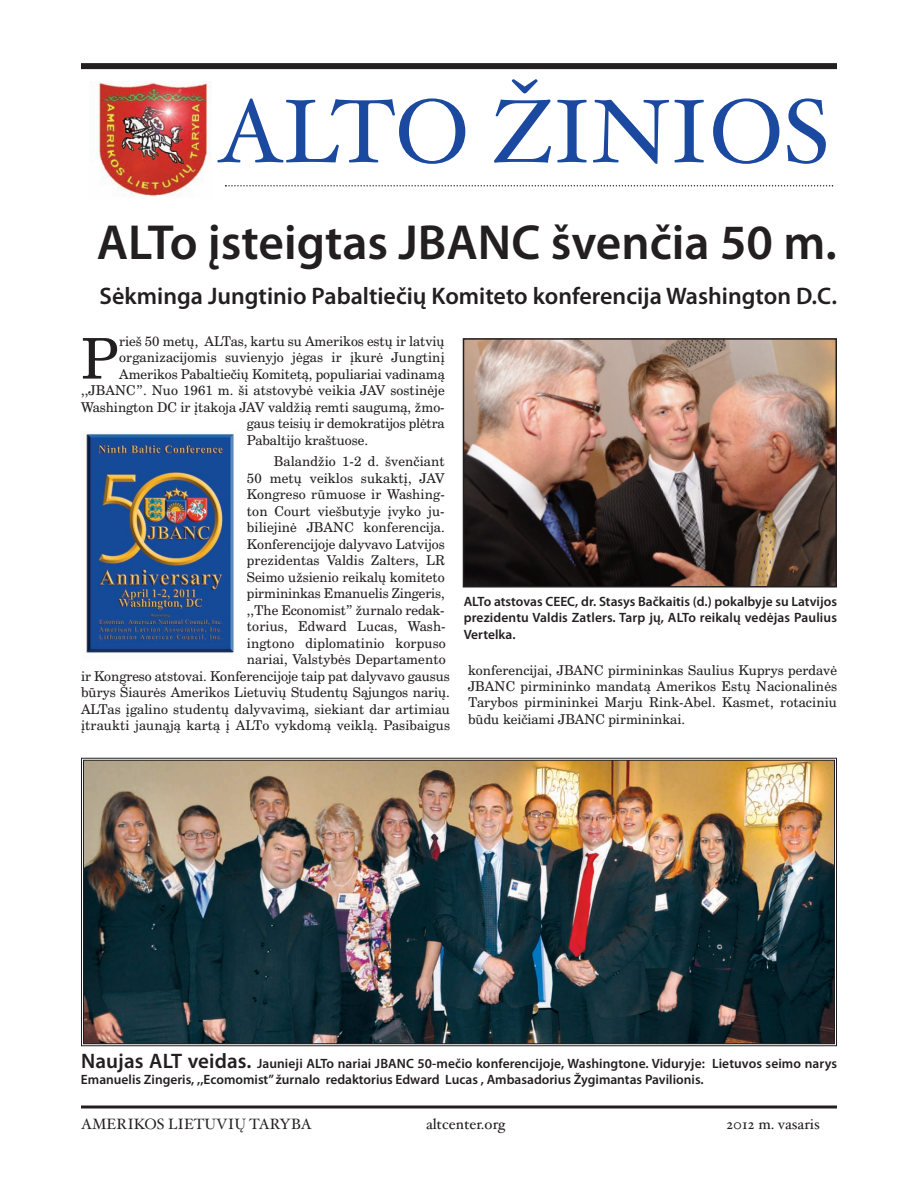
<style>
.page{position:relative;width:918px;height:1188px;background:#fff}
.page>*{position:absolute;margin:0;border:0;box-sizing:border-box;transform-origin:0 0}
.t1{font:90px "Hoefler Text";color:#1a499f}
.t2{font:56.1px "Century Schoolbook CE";color:#231f20}
.t3{font:600 49.5px "Myriad Pro";color:#231f20}
.t4{font:600 24px "Myriad Pro";color:#231f20}
.t5{font:15px "Hoefler Text";color:#231f20}
.t6{font:13.5px/16.5px "Century Schoolbook CE";color:#231f20;text-align:justify}
.t7{font:600 13.5px/16.5px "Myriad Pro";color:#231f20}
.s1{font-size:21px}
</style>
<div class="page">
<img style="left:98px;top:82px;width:112px;height:115px">
<img style="left:85px;top:762px;width:748px;height:280px">
<div style="left:81px;top:63px;width:756px;height:6px;background:#231f20"></div>
<svg style="left:225px;top:185px;width:608px;height:2px"></svg>
<hr style="left:81px;top:1106px;width:756px;height:2px;background:#231f20">
<img style="left:86px;top:433px;width:148px;height:221px">
<img style="left:466px;top:341px;width:368px;height:244px">
<div style="left:463px;top:338px;width:374px;height:250px;border:2px solid #231f20"></div>
<h1 class="t1" style="left:218px;top:78px;width:613px">ALTO ŽINIOS</h1>
<h3 class="t3" style="left:97px;top:224px;width:742px">ALTo įsteigtas JBANC švenčia 50 m.</h3>
<h3 class="t4" style="left:99px;top:287px;width:739px">Sėkminga Jungtinio Pabaltiečių Komiteto konferencija Washington D.C.</h3>
<h2 class="t2" style="left:81px;top:338px;width:40px">P</h2>
<p class="t6" style="left:119px;top:334px;width:327px">rieš 50 metų, ALTas, kartu su Amerikos estų ir latvių</p>
<p class="t6" style="left:119px;top:350px;width:327px">organizacijomis suvienyjo jėgas ir įkurė Jungtinį</p>
<p class="t6" style="left:119px;top:367px;width:327px">Amerikos Pabaltiečių Komitetą, populiariai vadinamą</p>
<p class="t6" style="left:81px;top:383px;width:365px">,,JBANC”. Nuo 1961 m. ši atstovybė veikia JAV sostinėje</p>
<p class="t6" style="left:81px;top:400px;width:365px">Washington DC ir įtakoja JAV valdžią remti saugumą, žmo-</p>
<p class="t6" style="left:247px;top:416px;width:199px">gaus teisių ir demokratijos plėtra</p>
<p class="t6" style="left:247px;top:433px;width:123px">Pabaltijo kraštuose.</p>
<p class="t6" style="left:274px;top:455px;width:172px">Balandžio 1-2 d. švenčiant</p>
<p class="t6" style="left:247px;top:471px;width:199px">50 metų veiklos sukaktį, JAV</p>
<p class="t6" style="left:247px;top:488px;width:199px">Kongreso rūmuose ir Washing-</p>
<p class="t6" style="left:247px;top:504px;width:199px">ton Court viešbutyje įvyko ju-</p>
<p class="t6" style="left:247px;top:521px;width:199px">biliejinė JBANC konferencija.</p>
<p class="t6" style="left:247px;top:537px;width:199px">Konferencijoje dalyvavo Latvijos</p>
<p class="t6" style="left:247px;top:554px;width:199px">prezidentas Valdis Zalters, LR</p>
<p class="t6" style="left:247px;top:570px;width:199px">Seimo užsienio reikalų komiteto</p>
<p class="t6" style="left:247px;top:587px;width:199px">pirmininkas Emanuelis Zingeris,</p>
<p class="t6" style="left:247px;top:603px;width:199px">,,The Economist” žurnalo redak-</p>
<p class="t6" style="left:247px;top:620px;width:200px">torius, Edward Lucas, Wash-</p>
<p class="t6" style="left:247px;top:636px;width:200px">ingtono diplomatinio korpuso</p>
<p class="t6" style="left:247px;top:653px;width:200px">nariai, Valstybės Departamento</p>
<p class="t6" style="left:81px;top:669px;width:370px">ir Kongreso atstovai. Konferencijoje taip pat dalyvavo gausus</p>
<p class="t6" style="left:81px;top:686px;width:371px">būrys Šiaurės Amerikos Lietuvių Studentų Sąjungos narių.</p>
<p class="t6" style="left:81px;top:702px;width:370px">ALTas įgalino studentų dalyvavimą, siekiant dar artimiau</p>
<p class="t6" style="left:81px;top:719px;width:371px">įtraukti jaunąją kartą į ALTo vykdomą veiklą. Pasibaigus</p>
<p class="t7" style="left:464px;top:594px;width:375px;text-align:justify">ALTo atstovas CEEC, dr. Stasys Bačkaitis (d.) pokalbyje su Latvijos prezidentu Valdis Zatlers. Tarp jų, ALTo reikalų vedėjas Paulius Vertelka.</p>
<p class="t6" style="left:468px;top:663px;width:371px">konferencijai, JBANC pirmininkas Saulius Kuprys perdavė JBANC pirmininko mandatą Amerikos Estų Nacionalinės Tarybos pirmininkei Marju Rink-Abel. Kasmet, rotaciniu būdu keičiami JBANC pirmininkai.</p>
<p class="t7" style="left:81px;top:1056px;width:757px"><span class="s1">Naujas ALT veidas.</span> Jaunieji ALTo nariai JBANC 50-mečio konferencijoje, Washingtone. Viduryje: Lietuvos seimo narys<br>Emanuelis Zingeris, ,,Ecomomist” žurnalo redaktorius Edward Lucas , Ambasadorius Žygimantas Pavilionis.</p>
<p class="t5" style="left:81px;top:1115px;width:232px">AMERIKOS LIETUVIŲ TARYBA</p>
<p class="t5" style="left:426px;top:1115px;width:81px">altcenter.org</p>
<p class="t5" style="left:727px;top:1115px;width:95px">2012 m. vasaris</p>
</div>
